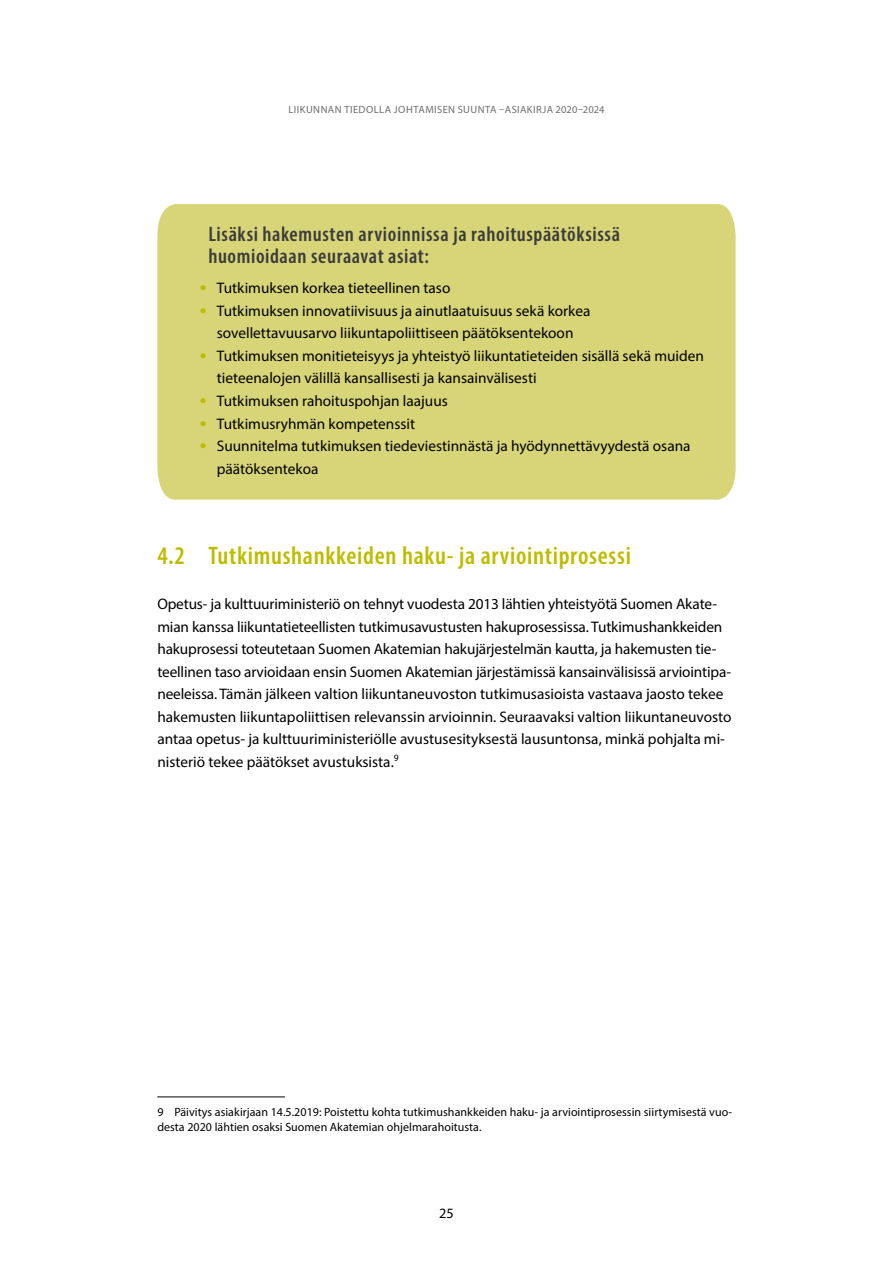
<style>
.page{position:relative;width:893px;height:1263px;background:#fff}
.page>*{position:absolute;margin:0;border:0;box-sizing:border-box;transform-origin:0 0}
.Otsikko_2{font:600 condensed 25.5px "Myriad Pro";letter-spacing:.03em;color:#bebc00}
.Otsikko_3{font:600 condensed 21px/22.5px "Myriad Pro";letter-spacing:.03em;color:#3c3c3a}
._01_Leipä_1__kpl{font:15.3px/22.5px "Myriad Pro";color:#000}
.t1{font:14.25px "Myriad Pro";color:#000}
.Aaviite{font:12px/15px "Myriad Pro";letter-spacing:.005em;color:#000}
.t2{font:10.5px "Myriad Pro";letter-spacing:.04em;color:#6e6e6e}
.s1{font-size:24px;color:#bebc00}
</style>
<div class="page">
<div style="left:157px;top:204px;width:579px;height:296px;background:#d8d578"></div>
<hr style="left:157px;top:1097px;width:128px;height:1px;background:#000">
<p class="t2" style="left:289px;top:103px;width:317px">LIIKUNNAN TIEDOLLA JOHTAMISEN SUUNTA –ASIAKIRJA 2020–2024</p>
<p class="Otsikko_3" style="left:208px;top:222px;width:413px">Lisäksi hakemusten arvioinnissa ja rahoituspäätöksissä huomioidaan seuraavat asiat:</p>
<p class="_01_Leipä_1__kpl" style="left:200px;top:277px;width:252px"><span class="s1">•</span> Tutkimuksen korkea tieteellinen taso</p>
<p class="_01_Leipä_1__kpl" style="left:200px;top:299px;width:392px;text-align:center"><span class="s1">•</span> Tutkimuksen innovatiivisuus ja ainutlaatuisuus sekä korkea sovellettavuusarvo liikuntapoliittiseen päätöksentekoon</p>
<p class="_01_Leipä_1__kpl" style="left:217px;top:344px;width:489px;text-indent:-17px"><span class="s1">•</span> Tutkimuksen monitieteisyys ja yhteistyö liikuntatieteiden sisällä sekä muiden tieteenalojen välillä kansallisesti ja kansainvälisesti</p>
<p class="_01_Leipä_1__kpl" style="left:200px;top:389px;width:250px"><span class="s1">•</span> Tutkimuksen rahoituspohjan laajuus</p>
<p class="_01_Leipä_1__kpl" style="left:200px;top:412px;width:217px"><span class="s1">•</span> Tutkimusryhmän kompetenssit</p>
<p class="_01_Leipä_1__kpl" style="left:217px;top:434px;width:475px;text-indent:-17px"><span class="s1">•</span> Suunnitelma tutkimuksen tiedeviestinnästä ja hyödynnettävyydestä osana päätöksentekoa</p>
<p class="Otsikko_2" style="left:157px;top:540px;width:475px">4.2 Tutkimushankkeiden haku- ja arviointiprosessi</p>
<p class="_01_Leipä_1__kpl" style="left:157px;top:592px;width:576px">Opetus- ja kulttuuriministeriö on tehnyt vuodesta 2013 lähtien yhteistyötä Suomen Akate&shy;mian kanssa liikuntatieteellisten tutkimusavustusten hakuprosessissa. Tutkimushankkeiden hakuprosessi toteutetaan Suomen Akatemian hakujärjestelmän kautta, ja hakemusten tie&shy;teellinen taso arvioidaan ensin Suomen Akatemian järjestämissä kansainvälisissä arviointipa&shy;neeleissa. Tämän jälkeen valtion liikuntaneuvoston tutkimusasioista vastaava jaosto tekee hakemusten liikuntapoliittisen relevanssin arvioinnin. Seuraavaksi valtion liikuntaneuvosto antaa opetus- ja kulttuuriministeriölle avustusesityksestä lausuntonsa, minkä pohjalta mi&shy;nisteriö tekee päätökset avustuksista.<sup>9</sup></p>
<p class="Aaviite" style="left:157px;top:1104px;width:576px">9 Päivitys asiakirjaan 14.5.2019: Poistettu kohta tutkimushankkeiden haku- ja arviointiprosessin siirtymisestä vuo&shy;desta 2020 lähtien osaksi Suomen Akatemian ohjelmarahoitusta.</p>
<p class="t1" style="left:439px;top:1204px;width:16px">25</p>
</div>
